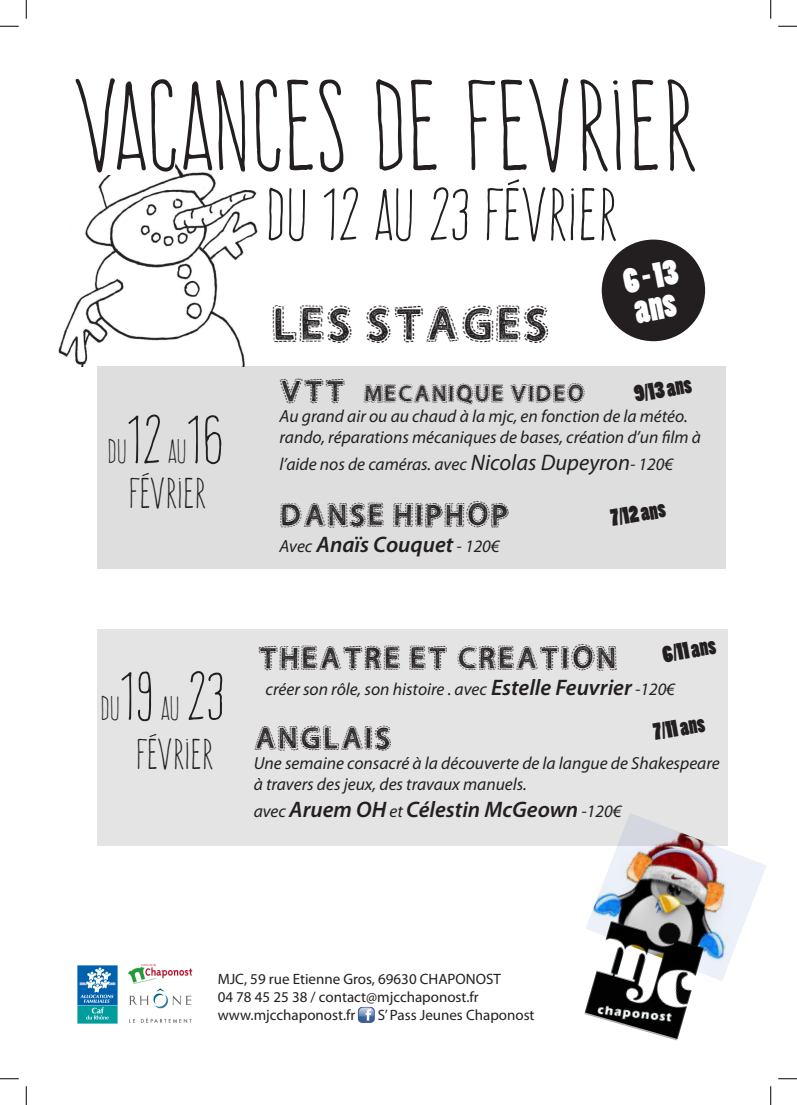
<style>
.page{position:relative;width:797px;height:1105px;background:#fff}
.page>*{position:absolute;margin:0;border:0;box-sizing:border-box;transform-origin:0 0}
.t1{font:112.5px "Frente H1";color:#231f20}
.t2{font:65px "Frente H1";color:#231f20}
.t3{font:45px "Fabrics";color:#231f20}
.t4{font:37.5px "Frente H1";color:#231f20}
.t5{font:33.75px "Poplar Std";color:#fff}
.t6{font:30px "Fabrics";color:#231f20}
.t7{font:30px "Frente H1";color:#231f20}
.t8{font:italic 600 22.5px "Myriad Pro";color:#231f20}
.t9{font:22.5px "Poplar Std";color:#231f20}
.t10{font:22.5px "Fabrics";color:#231f20}
.t11{font:italic 17.5px/27px "Myriad Pro";color:#231f20}
.t12{font:15px "Myriad Pro";color:#231f20}
.s1{font-size:60px}
.s2{font-size:30px}
.s3{font-size:22.5px}
.s4{font-weight:400;font-size:17.5px}
.s5{font-weight:600;font-size:22.5px}
</style>
<div class="page">
<img style="left:597px;top:813px;width:169px;height:160px">
<div style="left:97px;top:629px;width:630px;height:217px;background:#e5e4e4"></div>
<div style="left:97px;top:366px;width:628px;height:202px;background:#dedede"></div>
<img style="left:78px;top:965px;width:39px;height:58px">
<img style="left:128px;top:963px;width:65px;height:21px">
<img style="left:129px;top:988px;width:63px;height:35px">
<img style="left:358px;top:1006px;width:17px;height:17px">
<img style="left:584px;top:899px;width:141px;height:142px">
<div style="left:601px;top:240px;width:104px;height:101px;background:#231f20;border-radius:50%"></div>
<svg style="left:638px;top:239px;width:21px;height:3px"></svg>
<svg style="left:73px;top:159px;width:185px;height:208px"></svg>
<svg style="left:0;top:25px;width:19px;height:2px"></svg>
<svg style="left:778px;top:25px;width:19px;height:2px"></svg>
<svg style="left:0;top:1078px;width:19px;height:1px"></svg>
<svg style="left:778px;top:1078px;width:19px;height:1px"></svg>
<svg style="left:25px;top:0;width:2px;height:19px"></svg>
<svg style="left:25px;top:1086px;width:2px;height:19px"></svg>
<svg style="left:770px;top:0;width:1px;height:19px"></svg>
<svg style="left:770px;top:1086px;width:1px;height:19px"></svg>
<p class="t1" style="left:76px;top:63px;width:626px">VACANCES DE FEVRIER</p>
<p class="t2" style="left:264px;top:178px;width:355px">DU 12 AU 23 FÉVRIER</p>
<p class="t7" style="left:107px;top:435px;width:116px">DU<span class="s1">12</span> AU<span class="s1">16</span></p>
<p class="t4" style="left:129px;top:473px;width:79px">FÉVRIER</p>
<p class="t3" style="left:271px;top:303px;width:280px">LES STAGES</p>
<p class="t5" style="left:620px;top:263px;width:57px;rotate:-11deg">6 - 13</p>
<p class="t10" style="left:279px;top:383px;width:307px"><span class="s2">VTT</span> MECANIQUE VIDEO</p>
<p class="t11" style="left:279px;top:403px;width:409px">Au grand air ou au chaud à la mjc, en fonction de la météo.</p>
<p class="t11" style="left:279px;top:424px;width:423px">rando, réparations mécaniques de bases, création d’un film à l’aide nos de caméras. avec <span class="s3">Nicolas Dupeyron</span>- 120€</p>
<p class="t6" style="left:279px;top:501px;width:232px">DANSE HIPHOP</p>
<p class="t8" style="left:279px;top:531px;width:221px"><span class="s4">Avec</span> Anaïs Couquet <span class="s4">- 120€</span></p>
<p class="t9" style="left:632px;top:382px;width:59px;rotate:-10deg">9/13 ans</p>
<p class="t9" style="left:609px;top:506px;width:57px;rotate:-10deg">7/12 ans</p>
<p class="t7" style="left:100px;top:691px;width:125px">DU<span class="s1">19</span> AU <span class="s1">23</span></p>
<p class="t4" style="left:136px;top:733px;width:79px">FÉVRIER</p>
<p class="t9" style="left:660px;top:642px;width:55px;rotate:-10deg">6/11 ans</p>
<p class="t6" style="left:257px;top:644px;width:361px">THEATRE ET CREATION</p>
<p class="t11" style="left:265px;top:675px;width:411px">créer son rôle, son histoire . avec <span class="s5">Estelle Feuvrier</span> -120€</p>
<p class="t6" style="left:254px;top:724px;width:140px">ANGLAIS</p>
<p class="t11" style="left:254px;top:752px;width:467px;line-height:21px">Une semaine consacré à la découverte de la langue de Shakespeare à travers des jeux, des travaux manuels.</p>
<p class="t8" style="left:254px;top:795px;width:369px"><span class="s4">avec</span> Aruem OH <span class="s4">et</span> Célestin McGeown <span class="s4">-120€</span></p>
<p class="t9" style="left:651px;top:720px;width:53px;rotate:-10deg">7/11 ans</p>
<p class="t12" style="left:218px;top:969px;width:285px">MJC, 59 rue Etienne Gros, 69630 CHAPONOST</p>
<p class="t12" style="left:218px;top:987px;width:263px">04 78 45 25 38 / contact@mjcchaponost.fr</p>
<p class="t12" style="left:218px;top:1005px;width:139px">www.mjcchaponost.fr</p>
<p class="t12" style="left:377px;top:1005px;width:158px">S’ Pass Jeunes Chaponost</p>
</div>
